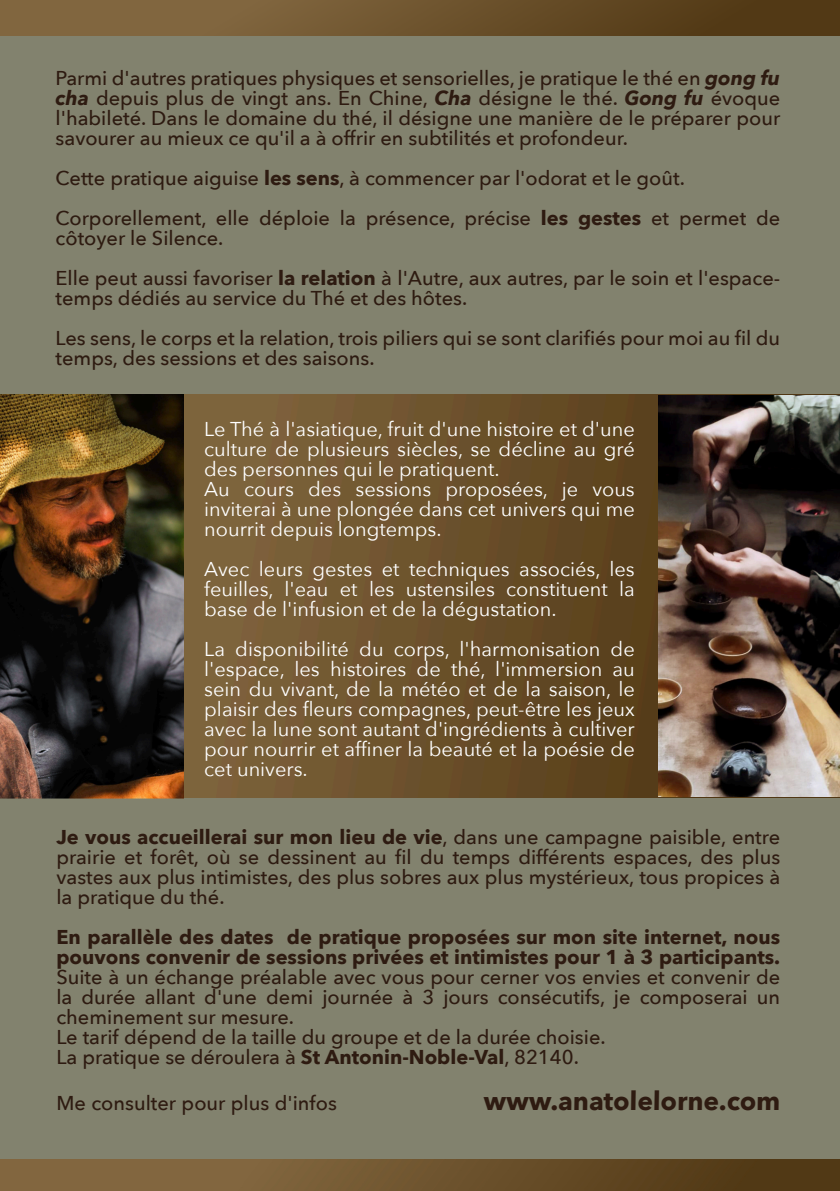
<style>
.page{position:relative;width:840px;height:1191px;background:#fff}
.page>*{position:absolute;margin:0;border:0;box-sizing:border-box;transform-origin:0 0}
.t1{font:700 26px "Avenir Next";color:#2e1b11}
.t2{font:500 20px/20px "Avenir Next";color:#2e1b11}
.t3{font:20px/20px "Avenir Next";color:#fff;text-align:justify}
.t4{font:700 20px/20px "Avenir Next";color:#2e1b11}
.s1{font-weight:700;font-style:italic}
.s2{font-weight:700}
</style>
<div class="page">
<div style="left:0;top:36px;width:840px;height:1123px;background:#82826e"></div>
<img style="left:183px;top:395px;width:475px;height:402px">
<img style="left:0;top:0;width:840px;height:36px">
<img style="left:0;top:1159px;width:840px;height:32px">
<img style="left:658px;top:395px;width:182px;height:402px">
<img style="left:0;top:394px;width:183px;height:404px">
<p class="t2" style="left:56px;top:69px;width:726px;text-align:justify">Parmi d'autres pratiques physiques et sensorielles, je pratique le thé en <span class="s1">gong fu cha</span> depuis plus de vingt ans. En Chine, <span class="s1">Cha</span> désigne le thé. <span class="s1">Gong fu</span> évoque l'habileté. Dans le domaine du thé, il désigne une manière de le préparer pour savourer au mieux ce qu'il a à offrir en subtilités et profondeur.</p>
<p class="t2" style="left:56px;top:159px;width:726px;line-height:40px">Cette pratique aiguise <span class="s2">les sens</span>, à commencer par l'odorat et le goût.<br>Corporellement, elle déploie la présence, précise <span class="s2">les gestes</span> et permet de</p>
<p class="t2" style="left:56px;top:219px;width:726px;line-height:40px">côtoyer le Silence.<br>Elle peut aussi favoriser <span class="s2">la relation</span> à l'Autre, aux autres, par le soin et l'espace-</p>
<p class="t2" style="left:56px;top:279px;width:726px;line-height:40px">temps dédiés au service du Thé et des hôtes.<br>Les sens, le corps et la relation, trois piliers qui se sont clarifiés pour moi au fil du</p>
<p class="t2" style="left:56px;top:349px;width:320px">temps, des sessions et des saisons.</p>
<p class="t3" style="left:204px;top:420px;width:432px;text-align:left">Le Thé à l'asiatique, fruit d'une histoire et d'une culture de plusieurs siècles, se décline au gré des personnes qui le pratiquent.<br>Au cours des sessions proposées, je vous inviterai à une plongée dans cet univers qui me nourrit depuis longtemps.</p>
<p class="t3" style="left:204px;top:560px;width:432px">Avec leurs gestes et techniques associés, les feuilles, l'eau et les ustensiles constituent la base de l'infusion et de la dégustation.</p>
<p class="t3" style="left:204px;top:640px;width:432px">La disponibilité du corps, l'harmonisation de l'espace, les histoires de thé, l'immersion au sein du vivant, de la météo et de la saison, le plaisir des fleurs compagnes, peut-être les jeux avec la lune sont autant d'ingrédients à cultiver pour nourrir et affiner la beauté et la poésie de cet univers.</p>
<p class="t2" style="left:56px;top:827px;width:725px;text-align:justify"><span class="s2">Je vous accueillerai sur mon lieu de vie</span>, dans une campagne paisible, entre prairie et forêt, où se dessinent au fil du temps différents espaces, des plus vastes aux plus intimistes, des plus sobres aux plus mystérieux, tous propices à la pratique du thé.</p>
<p class="t4" style="left:56px;top:927px;width:725px">En parallèle des dates de pratique proposées sur mon site internet, nous pouvons convenir de sessions privées et intimistes pour 1 à 3 participants.</p>
<p class="t2" style="left:56px;top:967px;width:725px">Suite à un échange préalable avec vous pour cerner vos envies et convenir de la durée allant d'une demi journée à 3 jours consécutifs, je composerai un cheminement sur mesure.<br>Le tarif dépend de la taille du groupe et de la durée choisie.<br>La pratique se déroulera à <span class="s2">St Antonin-Noble-Val</span>, 82140.</p>
<p class="t2" style="left:56px;top:1093px;width:282px">Me consulter pour plus d'infos</p>
<h1 class="t1" style="left:483px;top:1084px;width:299px">www.anatolelorne.com</h1>
</div>
